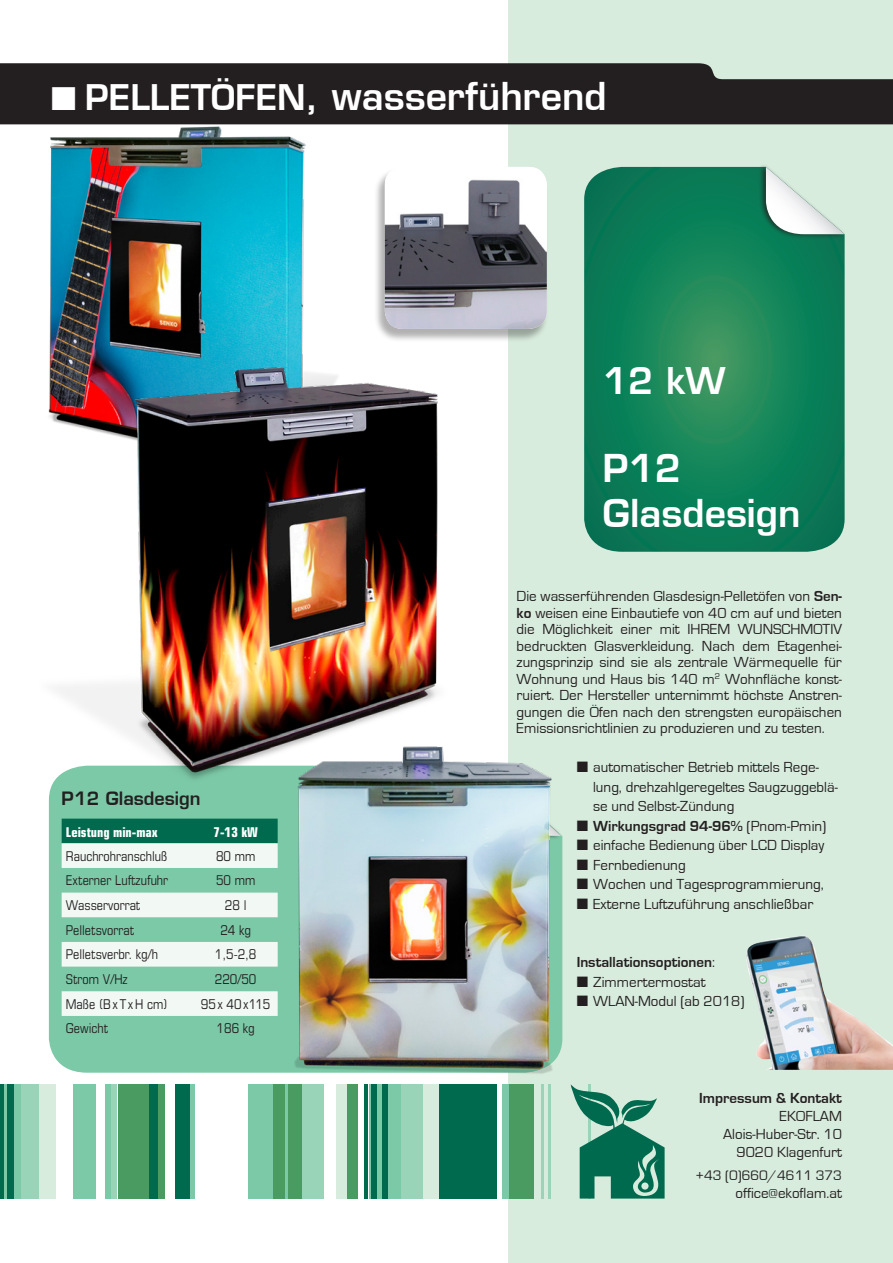
<style>
.page{position:relative;width:893px;height:1263px;background:#fff}
.page>*{position:absolute;margin:0;border:0;box-sizing:border-box;transform-origin:0 0}
.t1{font:600 37.5px/45px "Eurostile";color:#fff}
.t2{font:600 36px "Eurostile";color:#fff}
.t3{font:600 18px "Eurostile";color:#231f20}
.t4{font:15px/16.5px "Eurostile";color:#231f20;text-align:justify}
.t5{font:700 15px "Eurostile";color:#231f20}
.t6{font:14.25px "Eurostile";color:#231f20}
.t7{font:condensed 13.5px "Eurostile LT Std";color:#231f20}
.t8{font:700 condensed 13.5px "Eurostile";color:#fff}
.s1{font-size:34.5px}
.s2{font-weight:700}
.s3{font-weight:400}
</style>
<div class="page">
<div style="left:508px;top:0;width:385px;height:1263px;background:#d8ecdd"></div>
<svg style="left:584px;top:167px;width:261px;height:385px;background:#138259"></svg>
<div style="left:758px;top:163px;width:88px;height:76px;background:#231f20;opacity:.75"></div>
<svg style="left:766px;top:167px;width:79px;height:67px"></svg>
<svg style="left:0;top:63px;width:893px;height:61px;background:#2e2b2b"></svg>
<div style="left:369px;top:1084px;width:33px;height:115px;background:#7cc9a7"></div>
<div style="left:503px;top:1084px;width:6px;height:115px;background:#7cc9a7"></div>
<div style="left:248px;top:1084px;width:61px;height:115px;background:#7cc9a7"></div>
<div style="left:0;top:1084px;width:39px;height:115px;background:#99d3b8"></div>
<div style="left:302px;top:1084px;width:21px;height:115px;background:#99d3b8"></div>
<div style="left:402px;top:1084px;width:21px;height:115px;background:#99d3b8"></div>
<hr style="left:541px;top:1084px;width:3px;height:115px;background:#99d3b8">
<hr style="left:587px;top:1084px;width:3px;height:115px;background:#99d3b8">
<hr style="left:548px;top:1084px;width:3px;height:115px;background:#99d3b8">
<div style="left:111px;top:1084px;width:6px;height:115px;background:#99d3b8"></div>
<div style="left:118px;top:1084px;width:47px;height:115px;background:#4a9b62"></div>
<div style="left:273px;top:1084px;width:11px;height:115px;background:#4a9b62"></div>
<div style="left:347px;top:1084px;width:11px;height:115px;background:#4a9b62"></div>
<div style="left:509px;top:1084px;width:24px;height:115px;background:#4a9b62"></div>
<div style="left:289px;top:1084px;width:13px;height:115px;background:#4a9b62"></div>
<div style="left:39px;top:1084px;width:16px;height:115px;background:#d8ecdd"></div>
<div style="left:336px;top:1084px;width:11px;height:115px;background:#d8ecdd"></div>
<div style="left:423px;top:1084px;width:17px;height:115px;background:#d8ecdd"></div>
<div style="left:0;top:1084px;width:21px;height:115px;background:linear-gradient(to bottom,#7cc9a7,#7cc9a7)"></div>
<div style="left:73px;top:1084px;width:23px;height:115px;background:#7cc9a7"></div>
<div style="left:105px;top:1084px;width:6px;height:115px;background:#7cc9a7"></div>
<div style="left:189px;top:1084px;width:6px;height:115px;background:#7cc9a7"></div>
<hr style="left:0;top:1084px;width:3px;height:115px;background:#006a4f">
<div style="left:7px;top:1084px;width:6px;height:115px;background:#006a4f"></div>
<hr style="left:365px;top:1084px;width:3px;height:115px;background:#006a4f">
<div style="left:371px;top:1084px;width:6px;height:115px;background:#006a4f"></div>
<div style="left:382px;top:1084px;width:6px;height:115px;background:#006a4f"></div>
<div style="left:440px;top:1084px;width:57px;height:115px;background:#006a4f"></div>
<div style="left:150px;top:1084px;width:8px;height:115px;background:#006a4f"></div>
<div style="left:175px;top:1084px;width:14px;height:115px;background:#006a4f"></div>
<svg style="left:575px;top:1084px;width:90px;height:114px"></svg>
<div style="left:49px;top:797px;width:215px;height:276px;background:#7cc9a7"></div>
<svg style="left:62px;top:819px;width:202px;height:197px"></svg>
<img style="left:2px;top:115px;width:370px;height:214px">
<img style="left:746px;top:936px;width:147px;height:134px">
<img style="left:264px;top:762px;width:320px;height:336px">
<img style="left:48px;top:329px;width:460px;height:468px">
<div style="left:374px;top:167px;width:175px;height:176px;background:#231f20;opacity:.35"></div>
<img style="left:385px;top:167px;width:162px;height:162px">
<p class="t1" style="left:51px;top:73px;width:557px">■ <span class="s1">PELLETÖFEN</span>, wasserführend</p>
<p class="t2" style="left:603px;top:358px;width:124px">12 kW</p>
<p class="t3" style="left:62px;top:787px;width:140px">P12 Glasdesign</p>
<p class="t8" style="left:66px;top:824px;width:93px">Leistung min-max</p>
<p class="t8" style="left:213px;top:824px;width:46px">7-13 kW</p>
<p class="t7" style="left:66px;top:848px;width:103px">Rauchrohranschluß</p>
<p class="t7" style="left:216px;top:848px;width:41px">80 mm</p>
<p class="t7" style="left:66px;top:872px;width:104px">Externer Luftzufuhr</p>
<p class="t7" style="left:216px;top:872px;width:41px">50 mm</p>
<p class="t7" style="left:66px;top:897px;width:76px">Wasservorrat</p>
<p class="t7" style="left:225px;top:897px;width:23px">28 l</p>
<p class="t7" style="left:66px;top:922px;width:70px">Pelletsvorrat</p>
<p class="t7" style="left:220px;top:922px;width:32px">24 kg</p>
<p class="t7" style="left:66px;top:946px;width:94px">Pelletsverbr. kg/h</p>
<p class="t7" style="left:215px;top:946px;width:43px">1,5-2,8</p>
<p class="t7" style="left:66px;top:971px;width:63px">Strom V/Hz</p>
<p class="t7" style="left:215px;top:971px;width:43px">220/50</p>
<p class="t7" style="left:66px;top:996px;width:103px">Maße (Bx T xH cm)</p>
<p class="t7" style="left:201px;top:996px;width:71px">95x 40x115</p>
<p class="t7" style="left:66px;top:1020px;width:44px">Gewicht</p>
<p class="t7" style="left:217px;top:1020px;width:40px">186 kg</p>
<p class="t1" style="left:603px;top:446px;width:199px">P12<br>Glasdesign</p>
<p class="t4" style="left:517px;top:588px;width:327px">Die wasserführenden Glasdesign-Pelletöfen von <span class="s2">Sen&shy;ko</span> weisen eine Einbautiefe von 40 cm auf und bieten die Möglichkeit einer mit IHREM WUNSCHMOTIV bedruckten Glasverkleidung. Nach dem Etagenhei&shy;zungsprinzip sind sie als zentrale Wärmequelle für Wohnung und Haus bis 140 m<sup>2</sup> Wohnfläche konst&shy;ruiert. Der Hersteller unternimmt höchste Anstren&shy;gungen die Öfen nach den strengsten europäischen Emissionsrichtlinien zu produzieren und zu testen.</p>
<p class="t4" style="left:593px;top:758px;width:246px;line-height:19.5px;text-align:left;text-indent:-16px">■ automatischer Betrieb mittels Rege&shy;lung, drehzahlgeregeltes Saugzuggeblä&shy;se und Selbst-Zündung</p>
<p class="t5" style="left:577px;top:817px;width:251px">■ Wirkungsgrad 94-96% <span class="s3">(Pnom-Pmin)</span></p>
<p class="t4" style="left:577px;top:837px;width:249px">■ einfache Bedienung über LCD Display</p>
<p class="t4" style="left:577px;top:857px;width:111px">■ Fernbedienung</p>
<p class="t4" style="left:577px;top:876px;width:249px">■ Wochen und Tagesprogrammierung,</p>
<p class="t4" style="left:577px;top:896px;width:238px">■ Externe Luftzuführung anschließbar</p>
<p class="t5" style="left:577px;top:954px;width:140px">Installationsoptionen<span class="s3">:</span></p>
<p class="t4" style="left:577px;top:974px;width:131px">■ Zimmertermostat</p>
<p class="t4" style="left:577px;top:993px;width:169px">■ WLAN-Modul (ab 2018)</p>
<p class="t5" style="left:699px;top:1090px;width:144px">Impressum &amp; Kontakt</p>
<p class="t4" style="left:723px;top:1108px;width:120px;line-height:18px;text-align:right">EKOFLAM<br>Alois-Huber-Str. 10<br>9020 Klagenfurt</p>
<p class="t6" style="left:695px;top:1167px;width:148px">+43 (0)660/4611 373</p>
<p class="t4" style="left:735px;top:1185px;width:108px">office@ekoflam.at</p>
</div>
